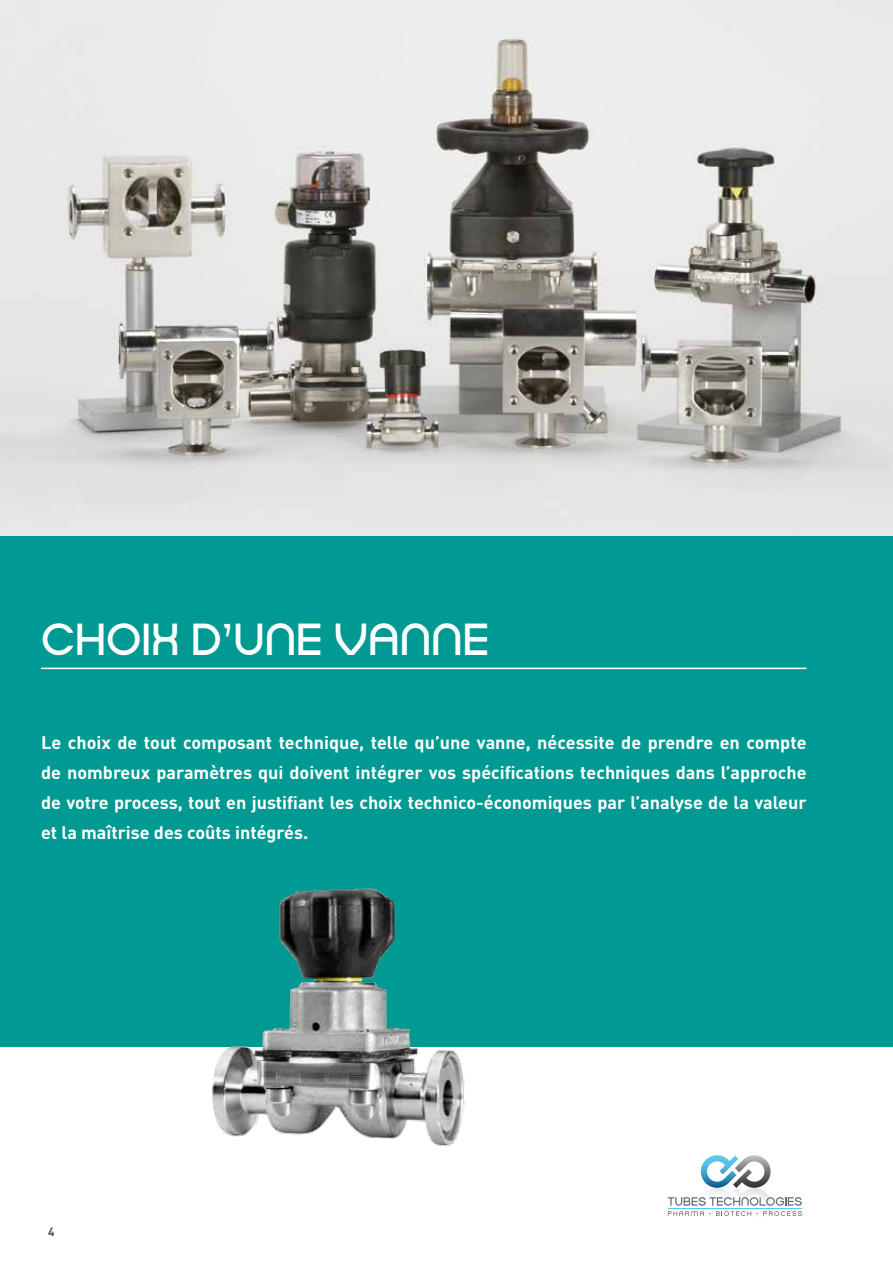
<style>
.page{position:relative;width:893px;height:1263px;background:#fff}
.page>*{position:absolute;margin:0;border:0;box-sizing:border-box;transform-origin:0 0}
.t1{font:45px "gpkn";color:#fff}
.t2{font:700 18px/30px "DIN";color:#fff;text-align:justify}
.t3{font:700 12px "DIN";color:#575756}
</style>
<div class="page">
<div style="left:0;top:536px;width:893px;height:511px;background:#009a93"></div>
<hr style="left:41px;top:668px;width:765px;height:1px;background:#fff">
<svg style="left:701px;top:1155px;width:70px;height:33px"></svg>
<img style="left:733px;top:1188px;width:36px;height:9px">
<svg style="left:668px;top:1197px;width:134px;height:19px"></svg>
<hr style="left:668px;top:1208px;width:134px;height:1px;background:#60c5ed">
<img style="left:0;top:0;width:893px;height:536px">
<img style="left:212px;top:888px;width:253px;height:259px">
<h1 class="t1" style="left:41px;top:610px;width:449px">CHOIX D’UNE VANNE</h1>
<p class="t2" style="left:41px;top:727px;width:767px">Le choix de tout composant technique, telle qu’une vanne, nécessite de prendre en compte de nombreux paramètres qui doivent intégrer vos spécifications techniques dans l’approche de votre process, tout en justifiant les choix technico-économiques par l’analyse de la valeur et la maîtrise des coûts intégrés.</p>
<p class="t3" style="left:48px;top:1224px;width:8px">4</p>
</div>
